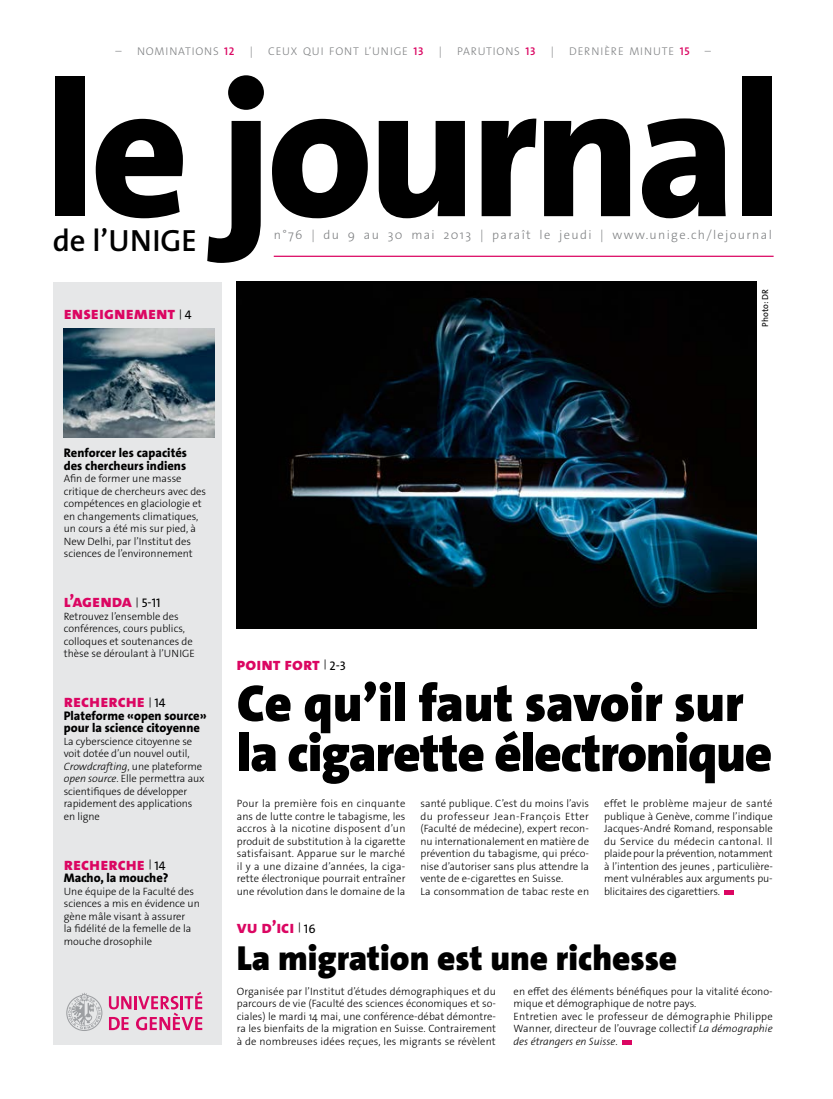
<style>
.page{position:relative;width:833px;height:1099px;background:#fff}
.page>*{position:absolute;margin:0;border:0;box-sizing:border-box;transform-origin:0 0}
.t1{font:800 191.5px "The Sans Os F";letter-spacing:-.03em;color:#000}
.t2{font:900 52.5px/50px "The Sans Os F";letter-spacing:-.02em;color:#000}
.t3{font:900 35px "The Sans Os F";color:#000}
.t4{font:600 30.88px "The Sans Os F";color:#000}
.t5{font:800 17.5px "The Sans Os F";color:#db0662}
.t6{font:800 12.5px/12.5px "The Sans Os F";color:#000}
.t7{font:300 12.5px "The Sans Os F";letter-spacing:.105em;color:#808284}
.t8{font:300 11.25px "The Sans Os F";letter-spacing:.075em;color:#808284}
.t9{font:300 10.62px/12.5px "The Sans Os F";color:#000}
.t10{font:8.75px "The Sans Os F";color:#000}
.s1{font-weight:600;color:#db0662}
.s2{font-weight:400;font-size:10px;color:#000}
.s3{font-weight:400;font-size:12.5px;color:#000}
.s4{font-style:italic}
</style>
<div class="page">
<hr style="left:274px;top:256px;width:499px;height:1px;background:#db0662">
<div style="left:53px;top:282px;width:169px;height:762px;background:#e6e7e8"></div>
<img style="left:64px;top:329px;width:150px;height:108px">
<svg style="left:66px;top:992px;width:36px;height:38px"></svg>
<svg style="left:109px;top:991px;width:93px;height:39px"></svg>
<hr style="left:724px;top:890px;width:10px;height:4px;background:#db0662">
<hr style="left:622px;top:1040px;width:10px;height:4px;background:#db0662">
<img style="left:237px;top:282px;width:520px;height:346px">
<p class="t8" style="left:115px;top:44px;width:120px">– nominations <span class="s1">12</span></p>
<p class="t8" style="left:250px;top:44px;width:5px">|</p>
<p class="t8" style="left:268px;top:44px;width:157px">ceux qui font l’unige <span class="s1">13</span></p>
<p class="t8" style="left:439px;top:44px;width:5px">|</p>
<p class="t8" style="left:457px;top:44px;width:80px">parutions <span class="s1">13</span></p>
<p class="t8" style="left:550px;top:44px;width:5px">|</p>
<p class="t8" style="left:569px;top:44px;width:122px">dernière minute <span class="s1">15</span></p>
<p class="t8" style="left:704px;top:44px;width:8px">–</p>
<h1 class="t1" style="left:44px;top:28px;width:740px">le journal</h1>
<h3 class="t4" style="left:53px;top:221px;width:146px">de l’UNIGE</h3>
<p class="t7" style="left:274px;top:227px;width:499px">n°76 | du 9 au 30 mai 2013 | paraît le jeudi | www.unige.ch/lejournal</p>
<h3 class="t5" style="left:64px;top:302px;width:129px">enseignement <span class="s2">|</span> <span class="s3">4</span></h3>
<p class="t10" style="left:759px;top:326px;width:39px;rotate:-90deg">Photo: DR</p>
<p class="t6" style="left:64px;top:446px;width:125px">Renforcer les capacités des chercheurs indiens</p>
<p class="t9" style="left:64px;top:472px;width:144px">Afin de former une masse critique de chercheurs avec des compétences en glaciologie et en changements climatiques, un cours a été mis sur pied, à<br>New Delhi, par l’Institut des sciences de l’environnement</p>
<h3 class="t5" style="left:64px;top:590px;width:98px">l’agenda <span class="s2">|</span> <span class="s3">5-11</span></h3>
<p class="t9" style="left:64px;top:610px;width:132px">Retrouvez l’ensemble des conférences, cours publics, colloques et soutenances de thèse se déroulant à l’UNIGE</p>
<h3 class="t5" style="left:64px;top:690px;width:103px">recherche <span class="s2">|</span> <span class="s3">14</span></h3>
<p class="t6" style="left:64px;top:709px;width:144px">Plateforme «open source» pour la science citoyenne</p>
<p class="t9" style="left:64px;top:735px;width:142px">La cyberscience citoyenne se voit dotée d’un nouvel outil,<br><span class="s4">Crowdcrafting</span>, une plateforme <span class="s4">open source</span>. Elle permettra aux scientifiques de développer rapidement des applications en ligne</p>
<h3 class="t5" style="left:64px;top:852px;width:103px">recherche <span class="s2">|</span> <span class="s3">14</span></h3>
<p class="t6" style="left:64px;top:871px;width:106px">Macho, la mouche?</p>
<p class="t9" style="left:64px;top:885px;width:138px">Une équipe de la Faculté des sciences a mis en évidence un gène mâle visant à assurer<br>la fidélité de la femelle de la mouche drosophile</p>
<h3 class="t5" style="left:237px;top:652px;width:111px">point fort <span class="s2">|</span> <span class="s3">2-3</span></h3>
<h2 class="t2" style="left:237px;top:678px;width:537px">Ce qu’il faut savoir sur la cigarette électronique</h2>
<p class="t9" style="left:237px;top:797px;width:170px;text-align:justify">Pour la première fois en cinquante ans de lutte contre le tabagisme, les accros à la nicotine disposent d’un produit de substitution à la cigarette satisfaisant. Apparue sur le marché il y a une dizaine d’années, la ciga&shy;rette électronique pourrait entraîner une révolution dans le domaine de la</p>
<p class="t9" style="left:420px;top:797px;width:170px">santé publique. C’est du moins l’avis du professeur Jean-François Etter (Faculté de médecine), expert recon&shy;nu internationalement en matière de prévention du tabagisme, qui préco&shy;nise d’autoriser sans plus attendre la vente de e-cigarettes en Suisse.<br>La consommation de tabac reste en</p>
<p class="t9" style="left:604px;top:797px;width:170px;text-align:justify">effet le problème majeur de santé publique à Genève, comme l’indique Jacques-André Romand, responsable du Service du médecin cantonal. Il plaide pour la prévention, notamment à l’intention des jeunes , particulière&shy;ment vulnérables aux arguments pu&shy;blicitaires des cigarettiers.</p>
<h3 class="t5" style="left:237px;top:915px;width:80px">vu d’ici <span class="s2">|</span> <span class="s3">16</span></h3>
<h3 class="t3" style="left:237px;top:936px;width:442px">La migration est une richesse</h3>
<p class="t9" style="left:237px;top:985px;width:261px;text-align:justify">Organisée par l’Institut d’études démographiques et du parcours de vie (Faculté des sciences économiques et so&shy;ciales) le mardi 14 mai, une conférence-débat démontre&shy;ra les bienfaits de la migration en Suisse. Contrairement à de nombreuses idées reçues, les migrants se révèlent</p>
<p class="t9" style="left:513px;top:985px;width:261px">en effet des éléments bénéfiques pour la vitalité écono&shy;mique et démographique de notre pays.<br>Entretien avec le professeur de démographie Philippe Wanner, directeur de l’ouvrage collectif <span class="s4">La démographie des étrangers en Suisse</span>.</p>
</div>
